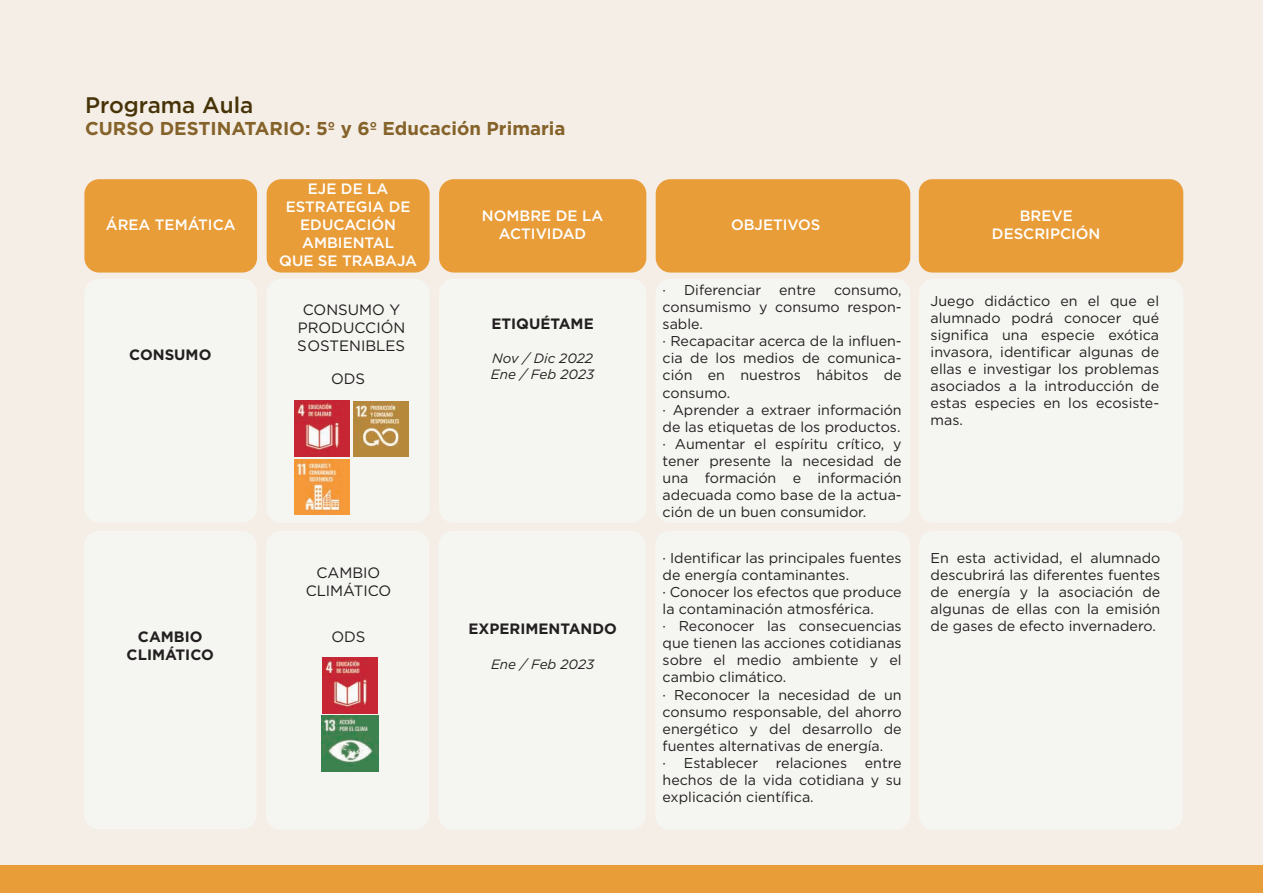
<style>
.page{position:relative;width:1263px;height:893px;background:#f5eee6}
.page>*{position:absolute;margin:0;border:0;box-sizing:border-box;transform-origin:0 0}
.t1{font:500 22.5px "Gotham";color:#463307}
.t2{font:700 18.6px "Gotham";color:#846229}
.t3{font:500 15px/18px "Gotham";color:#fff;text-align:center}
.t4{font:15px/18px "Gotham";color:#231f20;text-align:center}
.t5{font:700 15px/18px "Gotham";color:#231f20;text-align:center}
.t6{font:14.25px/17.1px "Gotham";color:#231f20}
.t7{font:italic 13.5px/16.2px "Gotham";color:#231f20}
</style>
<div class="page">
<div style="left:655px;top:531px;width:255px;height:299px;background:#f5f5f2;border-radius:15px"></div>
<div style="left:919px;top:531px;width:264px;height:299px;background:#f5f5f2;border-radius:15px"></div>
<div style="left:84px;top:179px;width:173px;height:94px;background:#e99d39;border-radius:15px"></div>
<div style="left:267px;top:179px;width:163px;height:94px;background:#e99d39;border-radius:15px"></div>
<div style="left:439px;top:179px;width:207px;height:94px;background:#e99d39;border-radius:15px"></div>
<div style="left:656px;top:179px;width:254px;height:94px;background:#e99d39;border-radius:15px"></div>
<div style="left:919px;top:179px;width:264px;height:94px;background:#e99d39;border-radius:13px"></div>
<div style="left:84px;top:279px;width:173px;height:243px;background:#f5f5f2;border-radius:15px"></div>
<div style="left:267px;top:279px;width:163px;height:244px;background:#f5f5f2;border-radius:15px"></div>
<div style="left:439px;top:279px;width:207px;height:244px;background:#f5f5f2;border-radius:15px"></div>
<div style="left:655px;top:279px;width:255px;height:244px;background:#f5f5f2;border-radius:15px"></div>
<div style="left:919px;top:279px;width:264px;height:244px;background:#f5f5f2;border-radius:15px"></div>
<div style="left:0;top:865px;width:1263px;height:28px;background:#e99d39"></div>
<div style="left:84px;top:531px;width:173px;height:298px;background:#f5f5f2;border-radius:15px"></div>
<div style="left:266px;top:531px;width:163px;height:299px;background:#f5f5f2;border-radius:15px"></div>
<div style="left:438px;top:531px;width:208px;height:299px;background:#f5f5f2;border-radius:15px"></div>
<img style="left:322px;top:658px;width:56px;height:55px">
<img style="left:322px;top:716px;width:56px;height:56px">
<img style="left:294px;top:401px;width:56px;height:55px">
<img style="left:294px;top:459px;width:56px;height:56px">
<img style="left:353px;top:401px;width:56px;height:55px">
<h1 class="t1" style="left:85px;top:90px;width:170px">Programa Aula</h1>
<h2 class="t2" style="left:85px;top:116px;width:482px">CURSO DESTINATARIO: 5º y 6º Educación Primaria</h2>
<p class="t3" style="left:106px;top:215px;width:131px">ÁREA TEMÁTICA</p>
<p class="t5" style="left:129px;top:346px;width:84px">CONSUMO</p>
<p class="t3" style="left:279px;top:180px;width:139px">EJE DE LA<br>ESTRATEGIA DE<br>EDUCACIÓN<br>AMBIENTAL<br>QUE SE TRABAJA</p>
<p class="t4" style="left:298px;top:300px;width:109px">CONSUMO Y<br>PRODUCCIÓN<br>SOSTENIBLES</p>
<p class="t4" style="left:331px;top:370px;width:35px">ODS</p>
<p class="t5" style="left:127px;top:627px;width:89px">CAMBIO<br>CLIMÁTICO</p>
<p class="t4" style="left:306px;top:563px;width:87px">CAMBIO<br>CLIMÁTICO</p>
<p class="t4" style="left:331px;top:628px;width:35px">ODS</p>
<p class="t3" style="left:482px;top:207px;width:123px">NOMBRE DE LA<br>ACTIVIDAD</p>
<p class="t3" style="left:731px;top:216px;width:91px">OBJETIVOS</p>
<p class="t3" style="left:992px;top:207px;width:110px">BREVE<br>DESCRIPCIÓN</p>
<p class="t5" style="left:491px;top:314px;width:104px">ETIQUÉTAME</p>
<p class="t7" style="left:491px;top:350px;width:105px">Nov / Dic 2022<br>Ene / Feb 2023</p>
<p class="t5" style="left:468px;top:620px;width:150px">EXPERIMENTANDO</p>
<p class="t7" style="left:491px;top:656px;width:105px">Ene / Feb 2023</p>
<p class="t6" style="left:663px;top:281px;width:100px">· Diferenciar</p>
<p class="t6" style="left:779px;top:281px;width:38px">entre</p>
<p class="t6" style="left:663px;top:281px;width:241px;text-indent:171px">consumo, consumismo y consumo respon&shy;sable.<br>· Recapacitar acerca de la influen&shy;cia de los medios de comunica&shy;ción en nuestros hábitos de consumo.<br>· Aprender a extraer información de las etiquetas de los productos. · Aumentar el espíritu crítico, y tener presente la necesidad de una formación e información adecuada como base de la actua&shy;ción de un buen consumidor.</p>
<p class="t6" style="left:930px;top:292px;width:230px;text-align:justify">Juego didáctico en el que el alumnado podrá conocer qué significa una especie exótica invasora, identificar algunas de ellas e investigar los problemas asociados a la introducción de estas especies en los ecosiste&shy;mas.</p>
<p class="t6" style="left:663px;top:549px;width:241px">· Identificar las principales fuentes de energía contaminantes.<br>· Conocer los efectos que produce la contaminación atmosférica.<br>· Reconocer las consecuencias que tienen las acciones cotidianas sobre el medio ambiente y el cambio climático.<br>· Reconocer la necesidad de un consumo responsable, del ahorro energético y del desarrollo de fuentes alternativas de energía.<br>· Establecer relaciones entre hechos de la vida cotidiana y su explicación científica.</p>
<p class="t6" style="left:930px;top:549px;width:231px;text-align:justify">En esta actividad, el alumnado descubrirá las diferentes fuentes de energía y la asociación de algunas de ellas con la emisión de gases de efecto invernadero.</p>
</div>
